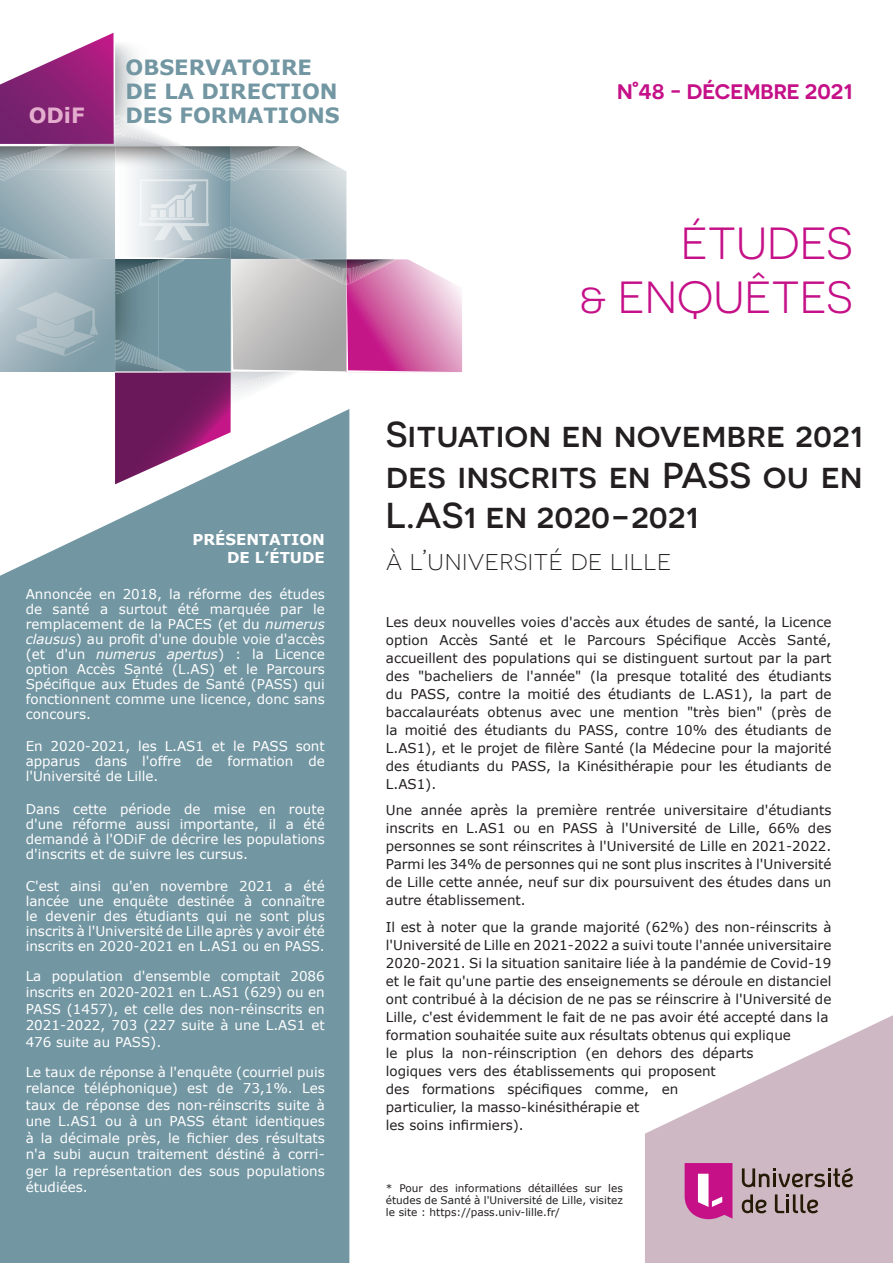
<style>
.page{position:relative;width:893px;height:1263px;background:#fff}
.page>*{position:absolute;margin:0;border:0;box-sizing:border-box;transform-origin:0 0}
.t1{font:45px/54px "Novecentosanswide";color:#c51088;text-align:right}
.t2{font:500 36px/40.5px "Novecentosanswide";color:#231f20;text-align:justify}
.t3{font:300 28.5px "Novecentosanswide";color:#231f20}
.t4{font:700 21px/24px "Verdana";color:#7296a2}
.t5{font:600 21px "Novecentosanswide";color:#c51088}
.t6{font:700 21px "Verdana";color:#e4adce}
.t7{font:700 15px/18px "Verdana";color:#fff;text-align:right}
.t8{font:13.5px/18px "Verdana";color:#231f20;text-align:justify}
.t9{font:13.5px/15px "Verdana";color:#fff;text-align:justify}
.t10{font:10.5px/12px "Verdana";color:#231f20;text-align:justify}
.s1{font-style:italic}
</style>
<div class="page">
<div style="left:0;top:484px;width:349px;height:779px;background:#7296a2"></div>
<svg style="left:645px;top:1015px;width:248px;height:248px;fill:#ceb8c4"></svg>
<svg style="left:685px;top:1163px;width:47px;height:56px;background:#cd3c9c"></svg>
<svg style="left:742px;top:1194px;width:25px;height:19px"></svg>
<svg style="left:775px;top:1194px;width:43px;height:19px"></svg>
<svg style="left:742px;top:1168px;width:111px;height:19px;background:#928081"></svg>
<svg style="left:0;top:33px;width:462px;height:451px"></svg>
<h3 class="t6" style="left:29px;top:101px;width:58px">ODiF</h3>
<h3 class="t4" style="left:126px;top:55px;width:216px">OBSERVATOIRE<br>DE LA DIRECTION<br>DES FORMATIONS</h3>
<p class="t7" style="left:192px;top:530px;width:134px">PRÉSENTATION<br>DE L’ÉTUDE</p>
<p class="t9" style="left:26px;top:586px;width:301px">Annoncée en 2018, la réforme des études de santé a surtout été marquée par le remplacement de la PACES (et du <span class="s1">numerus clausus</span>) au profit d'une double voie d'accès (et d'un <span class="s1">numerus apertus</span>) : la Licence option Accès Santé (L.AS) et le Parcours Spécifique aux Études de Santé (PASS) qui fonctionnent comme une licence, donc sans concours.</p>
<p class="t9" style="left:26px;top:738px;width:301px">En 2020-2021, les L.AS1 et le PASS sont apparus dans l'offre de formation de l'Université de Lille.</p>
<p class="t9" style="left:26px;top:801px;width:301px">Dans cette période de mise en route d'une réforme aussi importante, il a été demandé à l'ODiF de décrire les populations d'inscrits et de suivre les cursus.</p>
<p class="t9" style="left:26px;top:878px;width:301px">C'est ainsi qu'en novembre 2021 a été lancée une enquête destinée à connaître le devenir des étudiants qui ne sont plus inscrits à l'Université de Lille après y avoir été inscrits en 2020-2021 en L.AS1 ou en PASS.</p>
<p class="t9" style="left:26px;top:967px;width:301px;line-height:16.5px">La population d'ensemble comptait 2086 inscrits en 2020-2021 en L.AS1 (629) ou en PASS (1457), et celle des non-réinscrits en 2021-2022, 703 (227 suite à une L.AS1 et 476 suite au PASS).</p>
<p class="t9" style="left:26px;top:1063px;width:301px;line-height:16.5px">Le taux de réponse à l'enquête (courriel puis relance téléphonique) est de 73,1%. Les taux de réponse des non-réinscrits suite à une L.AS1 ou à un PASS étant identiques à la décimale près, le fichier des résultats n'a subi aucun traitement déstiné à corri&shy;ger la représentation des sous populations étudiées.</p>
<h3 class="t5" style="left:617px;top:78px;width:237px">N°48 - DÉCEMBRE 2021</h3>
<h1 class="t1" style="left:579px;top:215px;width:275px">ÉTUDES<br>&amp; ENQUÊTES</h1>
<h2 class="t2" style="left:386px;top:414px;width:479px">Situation en novembre 2021 des inscrits en PASS ou en L.AS1 en 2020-2021</h2>
<h3 class="t3" style="left:386px;top:543px;width:287px">à l’université de lille</h3>
<p class="t8" style="left:386px;top:613px;width:447px">Les deux nouvelles voies d'accès aux études de santé, la Licence option Accès Santé et le Parcours Spécifique Accès Santé, accueillent des populations qui se distinguent surtout par la part des "bacheliers de l'année" (la presque totalité des étudiants du PASS, contre la moitié des étudiants de L.AS1), la part de baccalauréats obtenus avec une mention "très bien" (près de la moitié des étudiants du PASS, contre 10% des étudiants de L.AS1), et le projet de filère Santé (la Médecine pour la majorité des étudiants du PASS, la Kinésithérapie pour les étudiants de L.AS1).</p>
<p class="t8" style="left:386px;top:801px;width:447px">Une année après la première rentrée universitaire d'étudiants inscrits en L.AS1 ou en PASS à l'Université de Lille, 66% des personnes se sont réinscrites à l'Université de Lille en 2021-2022.<br>Parmi les 34% de personnes qui ne sont plus inscrites à l'Université de Lille cette année, neuf sur dix poursuivent des études dans un autre établissement.</p>
<p class="t8" style="left:386px;top:918px;width:447px;text-align:left">Il est à noter que la grande majorité (62%) des non-réinscrits à l'Université de Lille en 2021-2022 a suivi toute l'année universitaire 2020-2021. Si la situation sanitaire liée à la pandémie de Covid-19 et le fait qu'une partie des enseignements se déroule en distanciel ont contribué à la décision de ne pas se réinscrire à l'Université de Lille, c'est évidemment le fait de ne pas avoir été accepté dans la formation souhaitée suite aux résultats obtenus qui explique<br>le plus la non-réinscription (en dehors des départs<br>logiques vers des établissements qui proposent<br>des formations spécifiques comme, en<br>particulier, la masso-kinésithérapie et<br>les soins infirmiers).</p>
<p class="t10" style="left:386px;top:1181px;width:239px">* Pour des informations détaillées sur les études de Santé à l'Université de Lille, visitez le site : https://pass.univ-lille.fr/</p>
</div>
